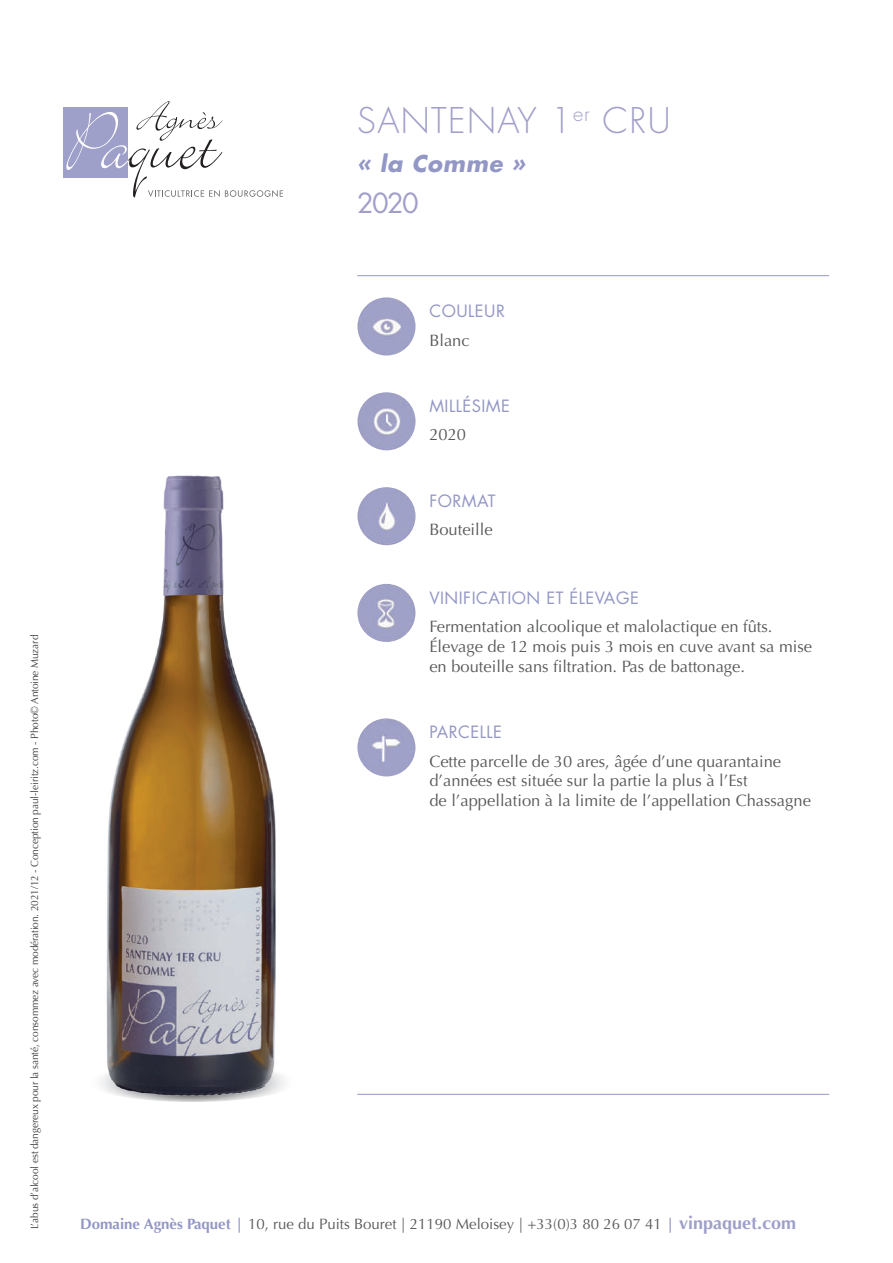
<style>
.page{position:relative;width:893px;height:1263px;background:#fff}
.page>*{position:absolute;margin:0;border:0;box-sizing:border-box;transform-origin:0 0}
.t1{font:300 34.5px "Futura";letter-spacing:.04em;color:#a19fca}
.t2{font:27px "Futura";color:#a19fca}
.t3{font:italic 700 22.5px "Futura";letter-spacing:.03em;color:#9397c5}
.t4{font:16.5px/19.8px "Optima";color:#57585a}
.t5{font:16.5px "Futura";letter-spacing:.03em;color:#9397c5}
.t6{font:15px "Optima";color:#57585a}
.t7{font:10.5px "Optima";letter-spacing:-.01em;color:#3e3e3f;scale:.96 1}
.s1{font-weight:700;color:#9397c5}
.s2{font-weight:700;font-size:18px;color:#9ea0c9}
</style>
<div class="page">
<hr style="left:357px;top:275px;width:472px;height:1px;background:#9397c5">
<hr style="left:357px;top:1094px;width:472px;height:1px;background:#9397c5">
<div style="left:64px;top:107px;width:64px;height:71px;background:#9ea0c9"></div>
<svg style="left:66px;top:101px;width:217px;height:96px"></svg>
<img style="left:357px;top:297px;width:59px;height:58px;border-radius:29px">
<img style="left:357px;top:392px;width:59px;height:58px;border-radius:29px">
<img style="left:357px;top:487px;width:59px;height:58px;border-radius:29px">
<img style="left:357px;top:584px;width:59px;height:58px;border-radius:29px">
<img style="left:357px;top:718px;width:59px;height:58px;border-radius:29px">
<img style="left:100px;top:475px;width:185px;height:627px">
<p class="t7" style="left:28px;top:1229px;width:621px;rotate:-90deg">L’abus d’alcool est dangereux pour la santé, consommez avec modération. 2021/12 - Conception paul-leiritz.com - Photo© Antoine Muzard</p>
<h1 class="t1" style="left:357px;top:99px;width:315px">SANTENAY 1<sup>er</sup> CRU</h1>
<h3 class="t3" style="left:357px;top:149px;width:169px">« la Comme »</h3>
<h2 class="t2" style="left:357px;top:186px;width:63px">2020</h2>
<p class="t5" style="left:429px;top:301px;width:77px">COULEUR</p>
<p class="t4" style="left:429px;top:330px;width:42px">Blanc</p>
<p class="t5" style="left:429px;top:395px;width:82px">MILLÉSIME</p>
<p class="t4" style="left:429px;top:425px;width:38px">2020</p>
<p class="t5" style="left:429px;top:490px;width:68px">FORMAT</p>
<p class="t4" style="left:429px;top:520px;width:65px">Bouteille</p>
<p class="t5" style="left:429px;top:587px;width:211px">VINIFICATION ET ÉLEVAGE</p>
<p class="t4" style="left:429px;top:617px;width:384px">Fermentation alcoolique et malolactique en fûts.<br>Élevage de 12 mois puis 3 mois en cuve avant sa mise en bouteille sans filtration. Pas de battonage.</p>
<p class="t5" style="left:429px;top:722px;width:74px">PARCELLE</p>
<p class="t4" style="left:429px;top:751px;width:383px">Cette parcelle de 30 ares, âgée d’une quarantaine d’années est située sur la partie la plus à l’Est<br>de l’appellation à la limite de l’appellation Chassagne</p>
<p class="t6" style="left:80px;top:1215px;width:717px"><span class="s1">Domaine Agnès Paquet |</span> 10, rue du Puits Bouret | 21190 Meloisey | +33(0)3 80 26 07 41 <span class="s1">|</span> <span class="s2">vinpaquet.com</span></p>
</div>
